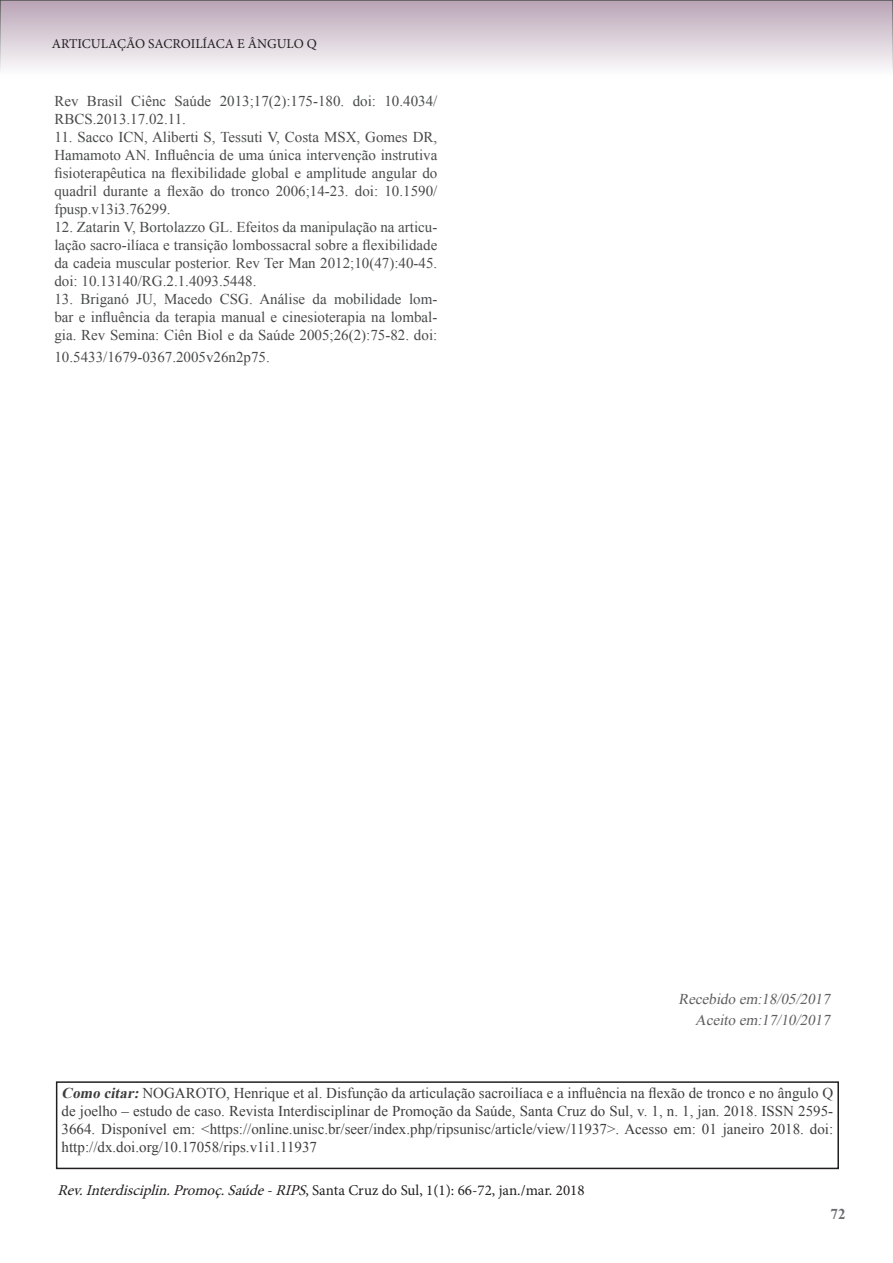
<style>
.page{position:relative;width:893px;height:1263px;background:#fff}
.page>*{position:absolute;margin:0;border:0;box-sizing:border-box;transform-origin:0 0}
.t1{font:15px/18px "Times New Roman";color:#494a4b;text-align:justify}
.t2{font:15px/18px "Times New Roman";color:#3e3e3f;text-align:justify}
.t3{font:15px "Minion Pro";color:#231f20}
.t4{font:italic 15px "Times New Roman";color:#5f5f62}
.t5{font:700 15px "Times New Roman";color:#6c6d70}
.t6{font:13.5px "Minion Pro";color:#231f20}
.s1{font-weight:700;font-style:italic}
.s2{font-style:italic}
</style>
<div class="page">
<div style="left:0;top:0;width:893px;height:79px;background:linear-gradient(to bottom,#b8a3b5,#fff);border:2px solid #505052"></div>
<div style="left:56px;top:1081px;width:783px;height:88px;border:2px solid #231f20"></div>
<p class="t6" style="left:52px;top:35px;width:267px">ARTICULAÇÃO SACROILÍACA E ÂNGULO Q</p>
<p class="t1" style="left:54px;top:92px;width:384px">Rev Brasil Ciênc Saúde 2013;17(2):175-180. doi: 10.4034/<br>RBCS.2013.17.02.11.</p>
<p class="t1" style="left:54px;top:128px;width:384px">11. Sacco ICN, Aliberti S, Tessuti V, Costa MSX, Gomes DR, Hamamoto AN. Influência de uma única intervenção instrutiva fisioterapêutica na flexibilidade global e amplitude angular do quadril durante a flexão do tronco 2006;14-23. doi: 10.1590/ fpusp.v13i3.76299.</p>
<p class="t1" style="left:54px;top:218px;width:384px">12. Zatarin V, Bortolazzo GL. Efeitos da manipulação na articu&shy;lação sacro-ilíaca e transição lombossacral sobre a flexibilidade da cadeia muscular posterior. Rev Ter Man 2012;10(47):40-45. doi: 10.13140/RG.2.1.4093.5448.</p>
<p class="t1" style="left:54px;top:290px;width:384px">13. Briganó JU, Macedo CSG. Análise da mobilidade lom&shy;bar e influência da terapia manual e cinesioterapia na lombal&shy;gia. Rev Semina: Ciên Biol e da Saúde 2005;26(2):75-82. doi:</p>
<p class="t1" style="left:54px;top:347px;width:217px">10.5433/1679-0367.2005v26n2p75.</p>
<p class="t4" style="left:679px;top:988px;width:156px">Recebido em:18/05/2017</p>
<p class="t4" style="left:695px;top:1009px;width:140px">Aceito em:17/10/2017</p>
<p class="t2" style="left:62px;top:1084px;width:773px"><span class="s1">Como citar:</span>NOGAROTO, Henrique et al. Disfunção da articulação sacroilíaca e a influência na flexão de tronco e no ângulo Q de joelho – estudo de caso. Revista Interdisciplinar de Promoção da Saúde, Santa Cruz do Sul, v. 1, n. 1, jan. 2018. ISSN 2595- 3664. Disponível em: &lt;https://online.unisc.br/seer/index.php/ripsunisc/article/view/11937&gt;. Acesso em: 01 janeiro 2018. doi: http://dx.doi.org/10.17058/rips.v1i1.11937</p>
<p class="t3" style="left:57px;top:1180px;width:529px"><span class="s2">Rev.Interdisciplin.Promoç.Saúde-RIPS</span>, S a n t a C r u z d o S u l , 1 ( 1 ) : 6 6 - 7 2 , j a n . / m a r. 2 0 1 8</p>
<p class="t5" style="left:831px;top:1204px;width:16px">72</p>
</div>
